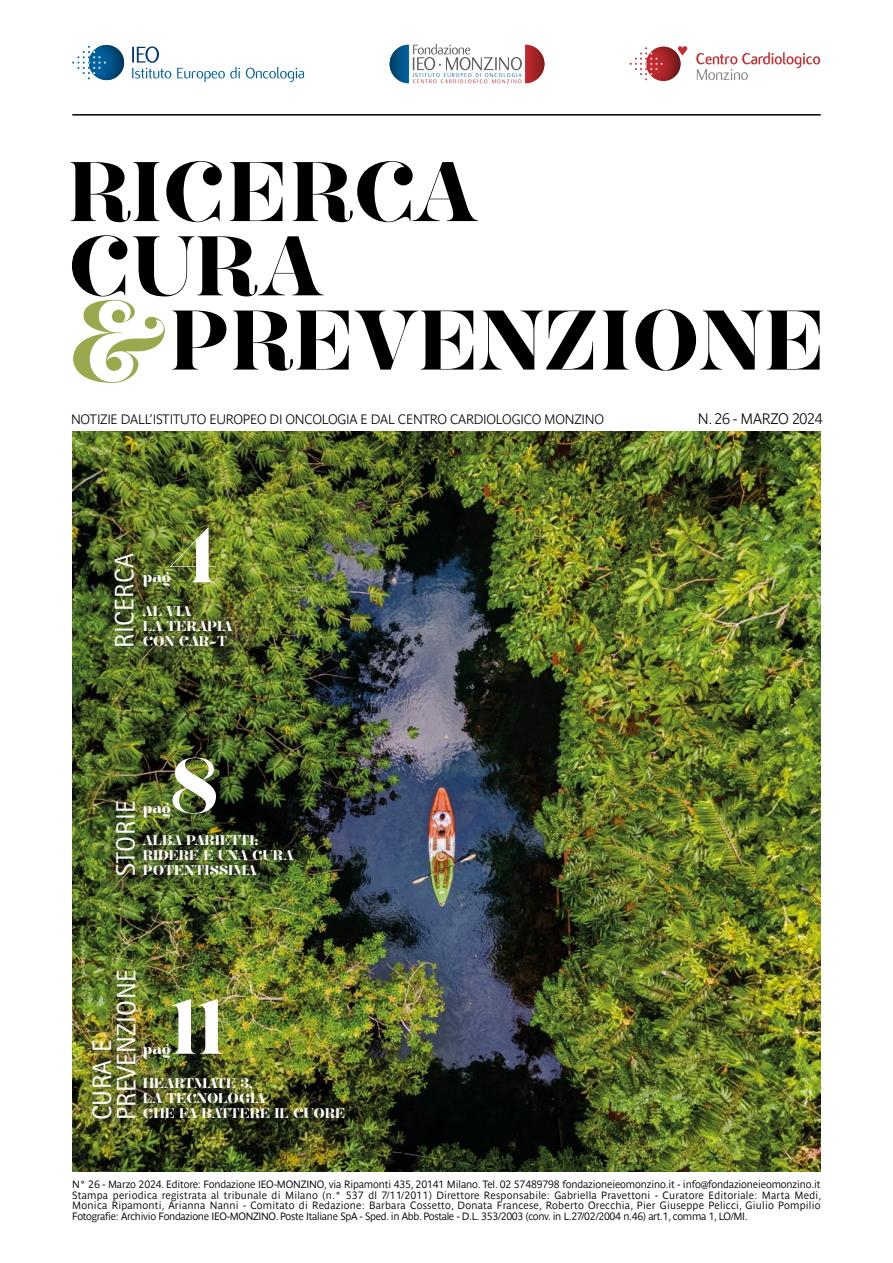
<style>
.page{position:relative;width:893px;height:1263px;background:#fff}
.page>*{position:absolute;margin:0;border:0;box-sizing:border-box;transform-origin:0 0}
.t1{font:600 72px/74.2px "Hera Big";letter-spacing:.025em;color:#000}
.t2{font:600 66px "Hera Big";color:#fff}
.t3{font:26.7px/24.3px "Rotis Sans Serif Std";letter-spacing:.01em;color:#fff}
.t4{font:700 15px "Parisine Std Clair";letter-spacing:-.02em;color:#000}
.t5{font:700 13.5px "Parisine Std Clair";letter-spacing:-.02em;color:#000}
.t6{font:600 13.5px "Hera Big";color:#fff}
.t7{font:600 12px/15px "Hera Big";color:#fff}
.t8{font:10.5px/10.5px "Parisine Std Gris";letter-spacing:-.03em;color:#000;text-align:justify}
.s1{color:#9ba84e}
</style>
<div class="page">
<hr style="left:72px;top:114px;width:749px;height:2px;background:#000">
<svg style="left:390px;top:44px;width:154px;height:39px"></svg>
<svg style="left:696px;top:52px;width:124px;height:28px"></svg>
<svg style="left:630px;top:46px;width:57px;height:35px"></svg>
<svg style="left:72px;top:45px;width:52px;height:35px"></svg>
<svg style="left:132px;top:46px;width:39px;height:33px"></svg>
<svg style="left:177px;top:67px;width:63px;height:15px"></svg>
<svg style="left:246px;top:67px;width:58px;height:15px"></svg>
<img style="left:72px;top:432px;width:749px;height:739px">
<h1 class="t1" style="left:68px;top:155px;width:759px">RICERCA<br>CURA <span class="s1">&amp;</span>PREVENZIONE</h1>
<p class="t5" style="left:71px;top:411px;width:534px">NOTIZIE DALL’ISTITUTO EUROPEO DI ONCOLOGIA E DAL CENTRO CARDIOLOGICO MONZINO</p>
<h3 class="t4" style="left:698px;top:410px;width:126px">N. 26 - MARZO 2024</h3>
<h3 class="t3" style="left:112px;top:648px;width:96px;rotate:-90deg">RICERCA</h3>
<h2 class="t2" style="left:171px;top:503px;width:47px">4</h2>
<p class="t6" style="left:143px;top:566px;width:30px">pag</p>
<p class="t7" style="left:143px;top:604px;width:91px">AL VIA<br>LA TERAPIA<br>CON CAR-T</p>
<h2 class="t2" style="left:171px;top:734px;width:48px">8</h2>
<h3 class="t3" style="left:113px;top:876px;width:77px;rotate:-90deg">STORIE</h3>
<p class="t6" style="left:143px;top:796px;width:30px">pag</p>
<p class="t7" style="left:143px;top:833px;width:152px">ALBA PARIETTI:<br>RIDERE È UNA CURA<br>POTENTISSIMA</p>
<h3 class="t3" style="left:90px;top:1120px;width:152px;rotate:-90deg">CURA E<br>PREVENZIONE</h3>
<h2 class="t2" style="left:171px;top:975px;width:55px">11</h2>
<p class="t7" style="left:143px;top:1075px;width:124px">HEARTMATE 3,<br>LA TECNOLOGIA</p>
<p class="t6" style="left:143px;top:1038px;width:30px">pag</p>
<p class="t7" style="left:143px;top:1105px;width:204px">CHE FA BATTERE IL CUORE</p>
<p class="t8" style="left:72px;top:1179px;width:751px">N° 26 - Marzo 2024. Editore: Fondazione IEO-MONZINO, via Ripamonti 435, 20141 Milano. Tel. 02 57489798 fondazioneieomonzino.it - info@fondazioneieomonzino.it Stampa periodica registrata al tribunale di Milano (n.° 537 dl 7/11/2011) Direttore Responsabile: Gabriella Pravettoni - Curatore Editoriale: Marta Medi, Monica Ripamonti, Arianna Nanni - Comitato di Redazione: Barbara Cossetto, Donata Francese, Roberto Orecchia, Pier Giuseppe Pelicci, Giulio Pompilio Fotografie: Archivio Fondazione IEO-MONZINO. Poste Italiane SpA - Sped. in Abb. Postale - D.L. 353/2003 (conv. in L.27/02/2004 n.46) art.1, comma 1, LO/MI.</p>
</div>
